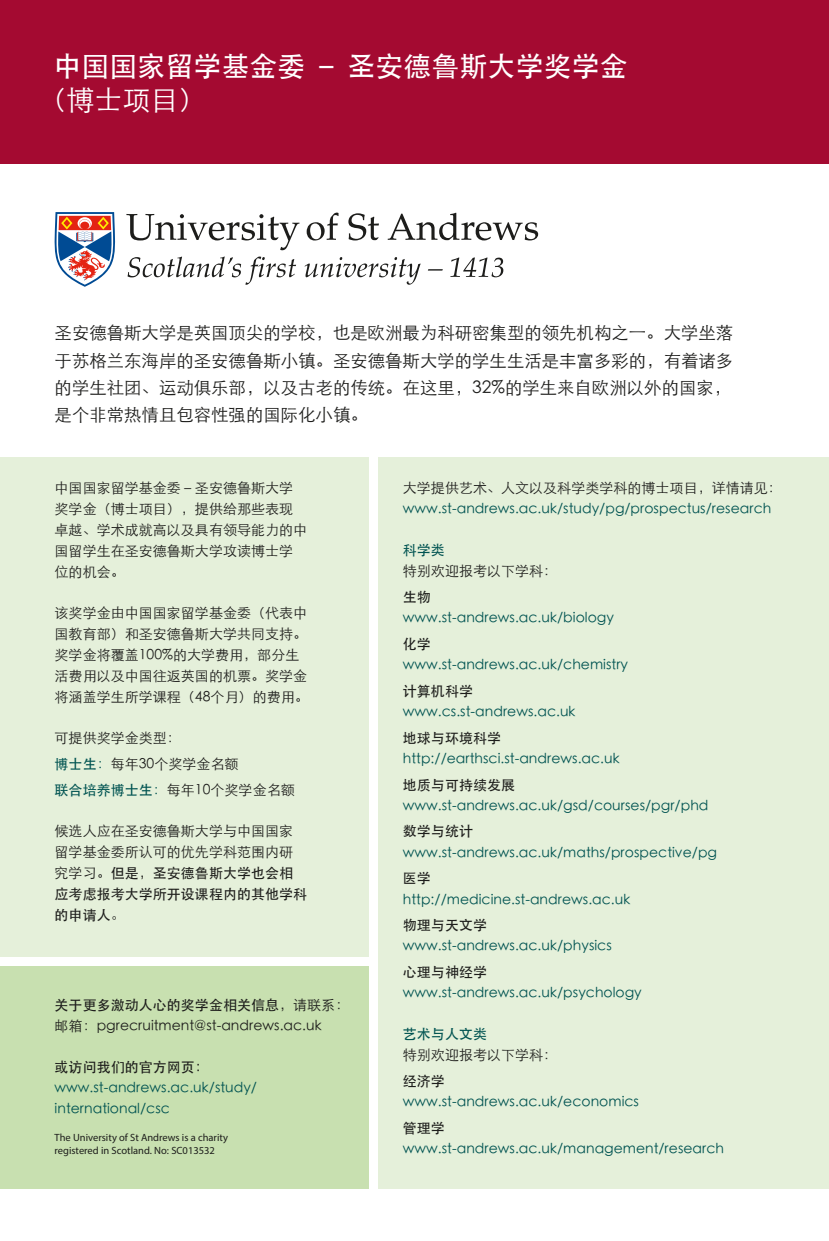
<style>
.page{position:relative;width:829px;height:1241px;background:#fff}
.page>*{position:absolute;margin:0;border:0;box-sizing:border-box;transform-origin:0 0}
.t1{font:500 28px "ST Heiti SC";color:#fff}
.t2{font:300 28px "ST Heiti SC";color:#fff}
.t3{font:300 17.32px/27.1px "ST Heiti SC";color:#1d1d1b;text-align:justify}
.t4{font:300 14px/21px "ST Heiti SC";color:#005351}
.t5{font:300 14px/21px "ST Heiti SC";color:#1d1d1b}
.t6{font:10.5px/12.6px "Myriad Pro";color:#1d1d1b}
.s1{font-weight:500;color:#005351}
.s2{color:#005351}
.s3{font-weight:500}
.s4{font-weight:500;color:#1d1d1b}
.s5{color:#1d1d1b}
</style>
<div class="page">
<div style="left:0;top:0;width:828px;height:164px;background:#a40a31"></div>
<svg style="left:54px;top:212px;width:62px;height:75px"></svg>
<svg style="left:126px;top:214px;width:173px;height:36px"></svg>
<svg style="left:306px;top:212px;width:32px;height:28px"></svg>
<svg style="left:348px;top:213px;width:31px;height:27px"></svg>
<svg style="left:387px;top:213px;width:151px;height:27px"></svg>
<svg style="left:127px;top:256px;width:169px;height:29px"></svg>
<svg style="left:304px;top:257px;width:116px;height:28px"></svg>
<svg style="left:428px;top:269px;width:15px;height:1px"></svg>
<svg style="left:450px;top:257px;width:53px;height:20px"></svg>
<div style="left:378px;top:457px;width:450px;height:731px;background:#e5f0da"></div>
<div style="left:0;top:457px;width:368px;height:499px;background:#e5f0da"></div>
<div style="left:0;top:966px;width:368px;height:222px;background:#c8e0b0"></div>
<p class="t1" style="left:53px;top:51px;width:576px">中国国家留学基金委 － 圣安德鲁斯大学奖学金</p>
<p class="t2" style="left:38px;top:75px;width:170px">（博士项目）</p>
<p class="t3" style="left:55px;top:317px;width:680px">圣安德鲁斯大学是英国顶尖的学校，也是欧洲最为科研密集型的领先机构之一。大学坐落于苏格兰东海岸的圣安德鲁斯小镇。圣安德鲁斯大学的学生生活是丰富多彩的，有着诸多的学生社团、运动俱乐部，以及古老的传统。在这里，32%的学生来自欧洲以外的国家，是个非常热情且包容性强的国际化小镇。</p>
<p class="t5" style="left:55px;top:476px;width:254px">中国国家留学基金委－圣安德鲁斯大学奖学金（博士项目），提供给那些表现卓越、学术成就高以及具有领导能力的中国留学生在圣安德鲁斯大学攻读博士学位的机会。</p>
<p class="t5" style="left:55px;top:601px;width:256px">该奖学金由中国国家留学基金委（代表中国教育部）和圣安德鲁斯大学共同支持。奖学金将覆盖100%的大学费用，部分生活费用以及中国往返英国的机票。奖学金将涵盖学生所学课程（48个月）的费用。</p>
<p class="t5" style="left:55px;top:725px;width:128px">可提供奖学金类型：</p>
<p class="t5" style="left:55px;top:751px;width:185px"><span class="s1">博士生</span><span class="s2">：</span>每年30个奖学金名额</p>
<p class="t5" style="left:55px;top:777px;width:241px"><span class="s1">联合培养博士生</span><span class="s2">：</span>每年10个奖学金名额</p>
<p class="t5" style="left:55px;top:818px;width:254px">候选人应在圣安德鲁斯大学与中国国家留学基金委所认可的优先学科范围内研究学习。<span class="s3">但是，圣安德鲁斯大学也会相应考虑报考大学所开设课程内的其他学科的申请人。</span></p>
<p class="t5" style="left:55px;top:992px;width:296px"><span class="s3">关于更多激动人心的奖学金相关信息</span>，请联系：邮箱：pgrecruitment@st-andrews.ac.uk</p>
<p class="t4" style="left:55px;top:1054px;width:204px"><span class="s4">或访问我们的官方网页：</span>www.st-andrews.ac.uk/study/ international/csc</p>
<p class="t6" style="left:55px;top:1130px;width:175px">The University of St Andrews is a charity registered in Scotland. No: SC013532</p>
<p class="t4" style="left:403px;top:475px;width:380px"><span class="s5">大学提供艺术、人文以及科学类学科的博士项目，详情请见：</span>www.st-andrews.ac.uk/study/pg/prospectus/research</p>
<p class="t5" style="left:403px;top:537px;width:156px"><span class="s1">科学类<br></span>特别欢迎报考以下学科：</p>
<p class="t4" style="left:403px;top:584px;width:212px"><span class="s4">生物</span>www.st-andrews.ac.uk/biology</p>
<p class="t4" style="left:403px;top:631px;width:227px"><span class="s4">化学</span>www.st-andrews.ac.uk/chemistry</p>
<p class="t4" style="left:403px;top:678px;width:174px"><span class="s4">计算机科学</span>www.cs.st-andrews.ac.uk</p>
<p class="t4" style="left:403px;top:725px;width:218px"><span class="s4">地球与环境科学</span>http://earthsci.st-andrews.ac.uk</p>
<p class="t4" style="left:403px;top:772px;width:307px"><span class="s4">地质与可持续发展</span>www.st-andrews.ac.uk/gsd/courses/pgr/phd</p>
<p class="t4" style="left:403px;top:819px;width:315px"><span class="s4">数学与统计</span>www.st-andrews.ac.uk/maths/prospective/pg</p>
<p class="t4" style="left:403px;top:866px;width:229px"><span class="s4">医学</span>http://medicine.st-andrews.ac.uk</p>
<p class="t4" style="left:403px;top:913px;width:210px"><span class="s4">物理与天文学</span>www.st-andrews.ac.uk/physics</p>
<p class="t4" style="left:403px;top:960px;width:240px"><span class="s4">心理与神经学</span>www.st-andrews.ac.uk/psychology</p>
<p class="t5" style="left:403px;top:1022px;width:156px"><span class="s1">艺术与人文类<br></span>特别欢迎报考以下学科：</p>
<p class="t4" style="left:403px;top:1069px;width:237px"><span class="s4">经济学</span>www.st-andrews.ac.uk/economics</p>
<p class="t4" style="left:403px;top:1116px;width:322px"><span class="s4">管理学</span>www.st-andrews.ac.uk/management/research</p>
</div>
